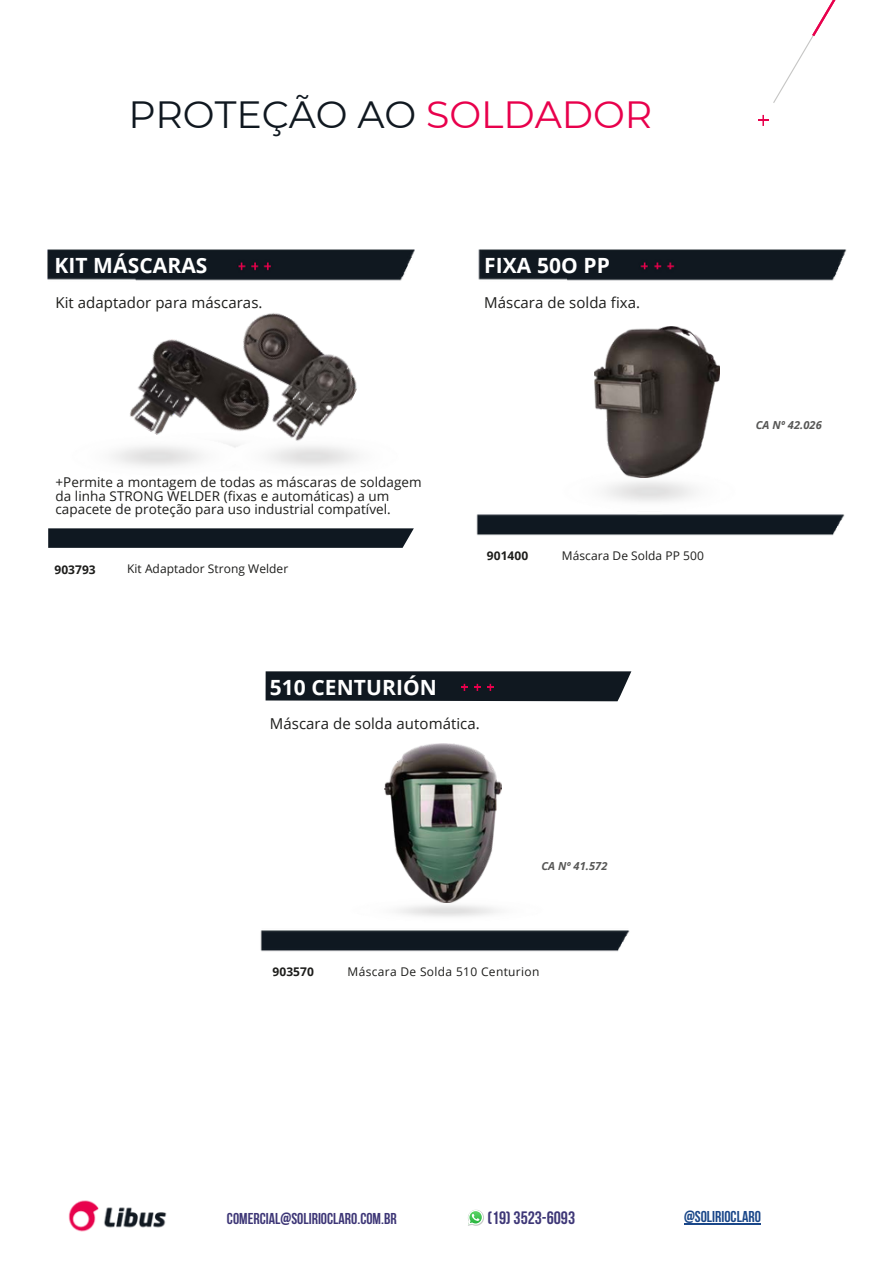
<style>
.page{position:relative;width:893px;height:1264px;background:#fff}
.page>*{position:absolute;margin:0;border:0;box-sizing:border-box;transform-origin:0 0}
.t1{font:37.95px "Montserrat";color:#101820}
.t2{font:700 21px "Open Sans";letter-spacing:.005em;color:#fff}
.t3{font:700 17.85px "Bebas Neue";color:#3e3777}
.t4{font:700 15.6px "Bebas Neue";color:#3e3777}
.t5{font:700 15.6px "Bebas Neue";color:#1a4789}
.t6{font:15px "Open Sans";letter-spacing:.005em;color:#1d1d1b}
.t7{font:13.5px/13.5px "Open Sans";letter-spacing:.005em;color:#1d1d1b}
.t8{font:12px "Open Sans";letter-spacing:.005em;color:#1d1d1b}
.t9{font:12px "Open Sans";letter-spacing:.03em;color:#1d1d1b}
.t10{font:700 12px "Open Sans";letter-spacing:.005em;color:#1d1d1b}
.t11{font:italic 700 11.1px "Open Sans";letter-spacing:.005em;color:#575756}
.s1{color:#e8004c}
</style>
<div class="page">
<svg style="left:773px;top:0;width:62px;height:103px"></svg>
<svg style="left:758px;top:115px;width:10px;height:11px"></svg>
<svg style="left:48px;top:528px;width:366px;height:20px"></svg>
<img style="left:47px;top:249px;width:368px;height:32px">
<img style="left:120px;top:270px;width:252px;height:197px">
<img style="left:260px;top:902px;width:370px;height:50px">
<svg style="left:265px;top:671px;width:366px;height:30px"></svg>
<img style="left:384px;top:743px;width:117px;height:159px">
<img style="left:476px;top:477px;width:369px;height:59px">
<img style="left:478px;top:249px;width:369px;height:32px">
<img style="left:594px;top:327px;width:125px;height:150px">
<img style="left:68px;top:1200px;width:99px;height:32px">
<img style="left:468px;top:1214px;width:16px;height:11px">
<svg style="left:468px;top:1209px;width:15px;height:15px"></svg>
<hr style="left:684px;top:1223px;width:76px;height:1px;background:#1a4789">
<h1 class="t1" style="left:128px;top:91px;width:525px">PROTEÇÃO AO <span class="s1">SOLDADOR</span></h1>
<h2 class="t2" style="left:54px;top:251px;width:154px">KIT MÁSCARAS</h2>
<p class="t6" style="left:55px;top:292px;width:208px">Kit adaptador para máscaras.</p>
<h2 class="t2" style="left:484px;top:251px;width:127px">FIXA 50O PP</h2>
<p class="t6" style="left:484px;top:291px;width:157px">Máscara de solda fixa.</p>
<p class="t7" style="left:55px;top:475px;width:368px">+Permite a montagem de todas as máscaras de soldagem da linha STRONG WELDER (fixas e automáticas) a um capacete de proteção para uso industrial compatível.</p>
<p class="t10" style="left:54px;top:561px;width:43px">903793</p>
<p class="t8" style="left:127px;top:560px;width:163px">Kit Adaptador Strong Welder</p>
<p class="t10" style="left:487px;top:547px;width:43px">901400</p>
<p class="t8" style="left:562px;top:547px;width:143px">Máscara De Solda PP 500</p>
<h2 class="t2" style="left:270px;top:672px;width:169px">510 CENTURIÓN</h2>
<p class="t6" style="left:270px;top:713px;width:211px">Máscara de solda automática.</p>
<p class="t11" style="left:541px;top:858px;width:68px">CA Nº 41.572</p>
<p class="t10" style="left:272px;top:963px;width:43px">903570</p>
<p class="t9" style="left:347px;top:962px;width:193px">Máscara De Solda 510 Centurion</p>
<p class="t11" style="left:755px;top:417px;width:68px">CA Nº 42.026</p>
<p class="t4" style="left:227px;top:1212px;width:171px">COMERCIAL@SOLIRIOCLARO.COM.BR</p>
<h3 class="t3" style="left:487px;top:1210px;width:89px">(19) 3523-6093</h3>
<p class="t5" style="left:684px;top:1210px;width:78px">@SOLIRIOCLARO</p>
</div>
